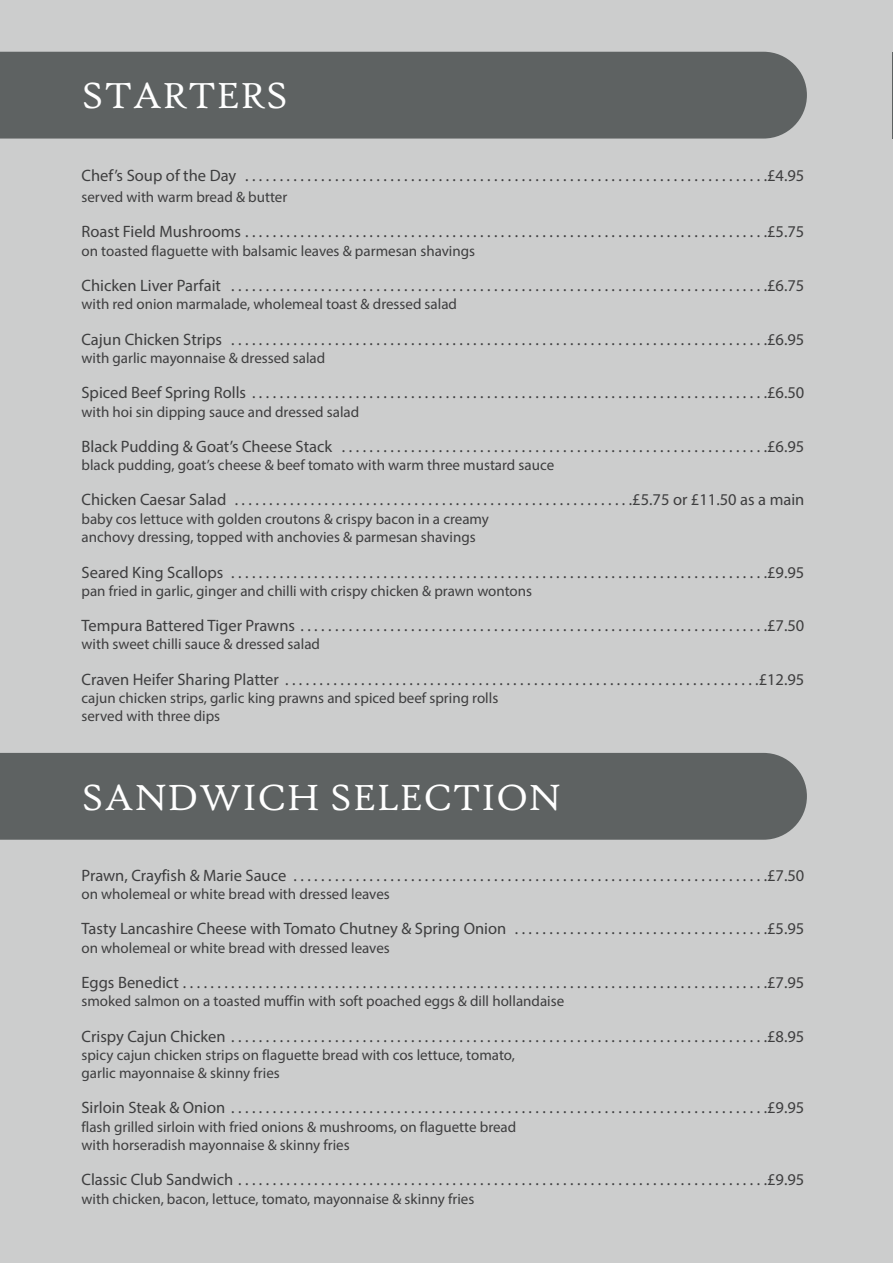
<style>
.page{position:relative;width:893px;height:1263px;background:#cccdcd}
.page>*{position:absolute;margin:0;border:0;box-sizing:border-box;transform-origin:0 0}
.t1{font:39px "High Tower Text";color:#fff}
.t2{font:16.5px "Myriad Pro";color:#3e3e3f}
.t3{font:15px/18.3px "Myriad Pro";color:#3e3e3f}
</style>
<div class="page">
<div style="left:0;top:753px;width:807px;height:87px;background:#5e6262"></div>
<div style="left:0;top:52px;width:807px;height:87px;background:#5e6262"></div>
<hr style="left:891px;top:52px;width:2px;height:87px;background:#5e6262">
<h1 class="t1" style="left:82px;top:72px;width:208px">STARTERS</h1>
<p class="t2" style="left:82px;top:169px;width:724px">Chef’s Soup of the Day . . . . . . . . . . . . . . . . . . . . . . . . . . . . . . . . . . . . . . . . . . . . . . . . . . . . . . . . . . . . . . . . . . . . . . . . . . . .£4.95</p>
<p class="t3" style="left:82px;top:189px;width:207px">served with warm bread &amp; butter</p>
<p class="t2" style="left:82px;top:226px;width:724px">Roast Field Mushrooms . . . . . . . . . . . . . . . . . . . . . . . . . . . . . . . . . . . . . . . . . . . . . . . . . . . . . . . . . . . . . . . . . . . . . . . . . . . .£5.75</p>
<p class="t3" style="left:82px;top:243px;width:395px">on toasted flaguette with balsamic leaves &amp; parmesan shavings</p>
<p class="t2" style="left:82px;top:279px;width:724px">Chicken Liver Parfait . . . . . . . . . . . . . . . . . . . . . . . . . . . . . . . . . . . . . . . . . . . . . . . . . . . . . . . . . . . . . . . . . . . . . . . . . . . . . .£6.75</p>
<p class="t3" style="left:82px;top:296px;width:377px">with red onion marmalade, wholemeal toast &amp; dressed salad</p>
<p class="t2" style="left:82px;top:333px;width:724px">Cajun Chicken Strips . . . . . . . . . . . . . . . . . . . . . . . . . . . . . . . . . . . . . . . . . . . . . . . . . . . . . . . . . . . . . . . . . . . . . . . . . . . . . .£6.95</p>
<p class="t3" style="left:82px;top:350px;width:245px">with garlic mayonnaise &amp; dressed salad</p>
<p class="t2" style="left:82px;top:386px;width:724px">Spiced Beef Spring Rolls . . . . . . . . . . . . . . . . . . . . . . . . . . . . . . . . . . . . . . . . . . . . . . . . . . . . . . . . . . . . . . . . . . . . . . . . . . .£6.50</p>
<p class="t3" style="left:82px;top:403px;width:279px">with hoi sin dipping sauce and dressed salad</p>
<p class="t2" style="left:82px;top:440px;width:724px">Black Pudding &amp; Goat’s Cheese Stack . . . . . . . . . . . . . . . . . . . . . . . . . . . . . . . . . . . . . . . . . . . . . . . . . . . . . . . . . . . . . .£6.95</p>
<p class="t3" style="left:82px;top:457px;width:474px">black pudding, goat’s cheese &amp; beef tomato with warm three mustard sauce</p>
<p class="t2" style="left:82px;top:494px;width:724px">Chicken Caesar Salad . . . . . . . . . . . . . . . . . . . . . . . . . . . . . . . . . . . . . . . . . . . . . . . . . . . . . . . . . .£5.75 or £11.50 as a main</p>
<p class="t3" style="left:82px;top:511px;width:409px">baby cos lettuce with golden croutons &amp; crispy bacon in a creamy anchovy dressing, topped with anchovies &amp; parmesan shavings</p>
<p class="t2" style="left:82px;top:566px;width:724px">Seared King Scallops . . . . . . . . . . . . . . . . . . . . . . . . . . . . . . . . . . . . . . . . . . . . . . . . . . . . . . . . . . . . . . . . . . . . . . . . . . . . . .£9.95</p>
<p class="t3" style="left:82px;top:583px;width:452px">pan fried in garlic, ginger and chilli with crispy chicken &amp; prawn wontons</p>
<p class="t2" style="left:82px;top:619px;width:724px">Tempura Battered Tiger Prawns . . . . . . . . . . . . . . . . . . . . . . . . . . . . . . . . . . . . . . . . . . . . . . . . . . . . . . . . . . . . . . . . . . . .£7.50</p>
<p class="t3" style="left:82px;top:636px;width:240px">with sweet chilli sauce &amp; dressed salad</p>
<p class="t2" style="left:82px;top:673px;width:724px">Craven Heifer Sharing Platter . . . . . . . . . . . . . . . . . . . . . . . . . . . . . . . . . . . . . . . . . . . . . . . . . . . . . . . . . . . . . . . . . . . . .£12.95</p>
<p class="t3" style="left:82px;top:690px;width:418px">cajun chicken strips, garlic king prawns and spiced beef spring rolls served with three dips</p>
<h1 class="t1" style="left:82px;top:774px;width:481px">SANDWICH SELECTION</h1>
<p class="t2" style="left:82px;top:869px;width:724px">Prawn, Crayfish &amp; Marie Sauce . . . . . . . . . . . . . . . . . . . . . . . . . . . . . . . . . . . . . . . . . . . . . . . . . . . . . . . . . . . . . . . . . . . . .£7.50</p>
<p class="t3" style="left:82px;top:886px;width:310px">on wholemeal or white bread with dressed leaves</p>
<p class="t2" style="left:82px;top:922px;width:724px">Tasty Lancashire Cheese with Tomato Chutney &amp; Spring Onion . . . . . . . . . . . . . . . . . . . . . . . . . . . . . . . . . . . . .£5.95</p>
<p class="t3" style="left:82px;top:939px;width:310px">on wholemeal or white bread with dressed leaves</p>
<p class="t2" style="left:82px;top:976px;width:724px">Eggs Benedict . . . . . . . . . . . . . . . . . . . . . . . . . . . . . . . . . . . . . . . . . . . . . . . . . . . . . . . . . . . . . . . . . . . . . . . . . . . . . . . . . . . . .£7.95</p>
<p class="t3" style="left:82px;top:993px;width:484px">smoked salmon on a toasted muffin with soft poached eggs &amp; dill hollandaise</p>
<p class="t2" style="left:82px;top:1030px;width:724px">Crispy Cajun Chicken . . . . . . . . . . . . . . . . . . . . . . . . . . . . . . . . . . . . . . . . . . . . . . . . . . . . . . . . . . . . . . . . . . . . . . . . . . . . . .£8.95</p>
<p class="t3" style="left:82px;top:1047px;width:435px">spicy cajun chicken strips on flaguette bread with cos lettuce, tomato, garlic mayonnaise &amp; skinny fries</p>
<p class="t2" style="left:82px;top:1102px;width:724px">Sirloin Steak &amp; Onion . . . . . . . . . . . . . . . . . . . . . . . . . . . . . . . . . . . . . . . . . . . . . . . . . . . . . . . . . . . . . . . . . . . . . . . . . . . . . .£9.95</p>
<p class="t3" style="left:82px;top:1119px;width:436px">flash grilled sirloin with fried onions &amp; mushrooms, on flaguette bread with horseradish mayonnaise &amp; skinny fries</p>
<p class="t2" style="left:82px;top:1173px;width:724px">Classic Club Sandwich . . . . . . . . . . . . . . . . . . . . . . . . . . . . . . . . . . . . . . . . . . . . . . . . . . . . . . . . . . . . . . . . . . . . . . . . . . . . .£9.95</p>
<p class="t3" style="left:82px;top:1191px;width:394px">with chicken, bacon, lettuce, tomato, mayonnaise &amp; skinny fries</p>
</div>
